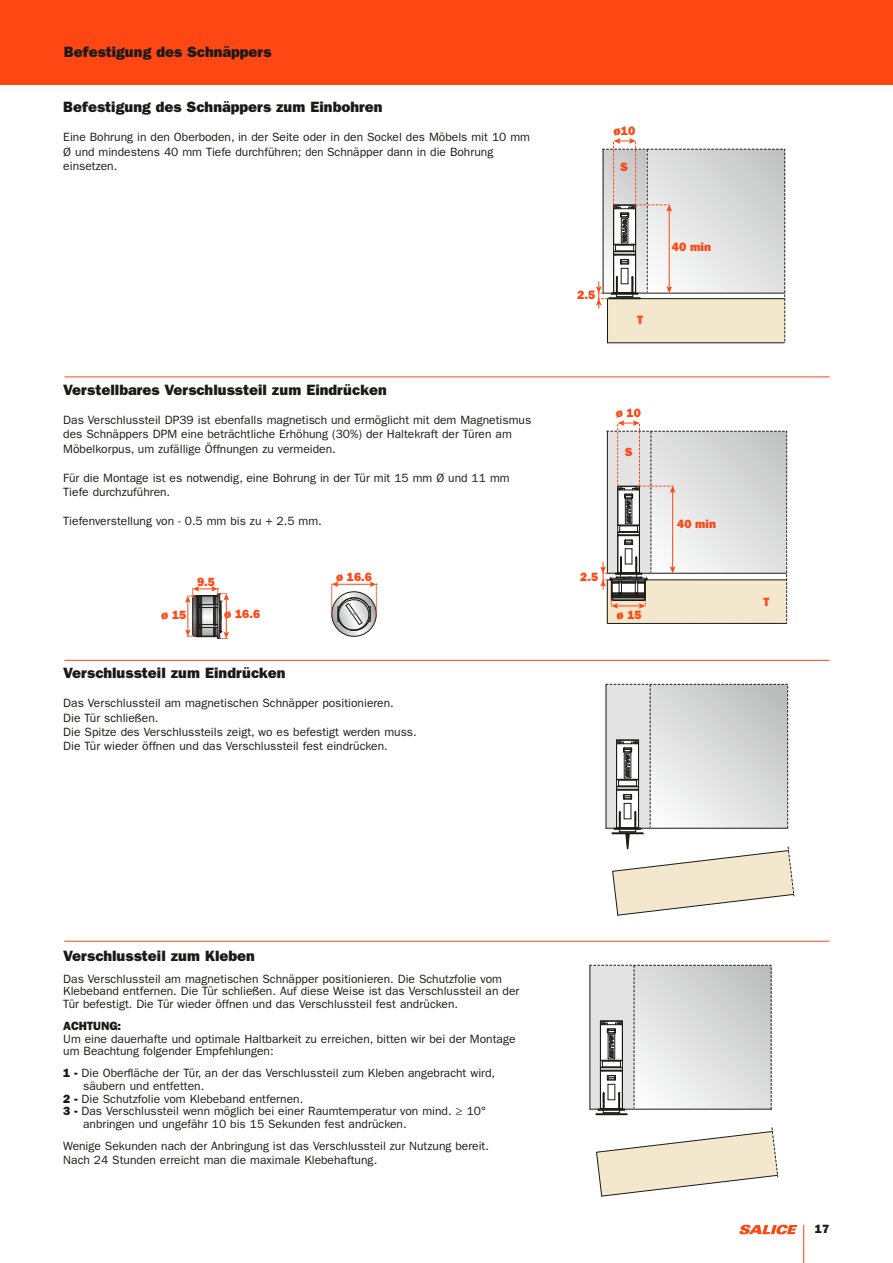
<style>
.page{position:relative;width:893px;height:1263px;background:#fff}
.page>*{position:absolute;margin:0;border:0;box-sizing:border-box;transform-origin:0 0}
.t1{font:15px "ITC Franklin Gothic Std Hvy";color:#1a1a18}
.t2{font:12.15px "ITC Franklin Gothic Std Hvy";color:#ff4713}
.t3{font:12px/14.4px "ITC Franklin Gothic Std";color:#1a1a18}
.t4{font:12px "ITC Franklin Gothic Std Hvy";color:#ff4713}
.t5{font:12px "ITC Franklin Gothic Std Hvy";color:#1a1a18}
.s1{font-family:"ITC Franklin Gothic Std Hvy"}
</style>
<div class="page">
<div style="left:0;top:0;width:893px;height:85px;background:#ff4713"></div>
<hr style="left:64px;top:376px;width:766px;height:1px;background:#ff4713">
<svg style="left:596px;top:138px;width:189px;height:206px"></svg>
<svg style="left:600px;top:420px;width:187px;height:204px"></svg>
<svg style="left:332px;top:592px;width:44px;height:44px"></svg>
<svg style="left:331px;top:581px;width:46px;height:52px"></svg>
<svg style="left:185px;top:586px;width:44px;height:53px"></svg>
<svg style="left:596px;top:1127px;width:183px;height:70px"></svg>
<svg style="left:589px;top:964px;width:183px;height:151px"></svg>
<svg style="left:605px;top:683px;width:190px;height:233px"></svg>
<hr style="left:64px;top:941px;width:765px;height:1px;background:#ff4713">
<hr style="left:64px;top:660px;width:765px;height:1px;background:#ff4713">
<hr style="left:803px;top:1225px;width:1px;height:38px;background:#ff4713">
<svg style="left:739px;top:1225px;width:58px;height:9px"></svg>
<p class="t1" style="left:64px;top:43px;width:209px">Befestigung des Schnäppers</p>
<p class="t1" style="left:63px;top:98px;width:321px">Befestigung des Schnäppers zum Einbohren</p>
<p class="t3" style="left:63px;top:130px;width:468px">Eine Bohrung in den Oberboden, in der Seite oder in den Sockel des Möbels mit 10 mm<br>Ø und mindestens 40 mm Tiefe durchführen; den Schnäpper dann in die Bohrung einsetzen.</p>
<p class="t1" style="left:63px;top:381px;width:325px">Verstellbares Verschlussteil zum Eindrücken</p>
<p class="t3" style="left:63px;top:413px;width:469px">Das Verschlussteil DP39 ist ebenfalls magnetisch und ermöglicht mit dem Magnetismus des Schnäppers DPM eine beträchtliche Erhöhung (30%) der Haltekraft der Türen am<br>Möbelkorpus, um zufällige Öffnungen zu vermeiden.</p>
<p class="t3" style="left:63px;top:470px;width:448px">Für die Montage ist es notwendig, eine Bohrung in der Tür mit 15 mm Ø und 11 mm<br>Tiefe durchzuführen.</p>
<p class="t3" style="left:63px;top:514px;width:260px">Tiefenverstellung von - 0.5 mm bis zu + 2.5 mm.</p>
<p class="t4" style="left:336px;top:569px;width:37px">ø 16.6</p>
<p class="t4" style="left:197px;top:575px;width:19px">9.5</p>
<p class="t4" style="left:348px;top:572px;width:37px">ø 16.6</p>
<p class="t4" style="left:149px;top:606px;width:27px">ø 15</p>
<p class="t4" style="left:212px;top:605px;width:37px">ø 16.6</p>
<p class="t4" style="left:161px;top:608px;width:27px">ø 15</p>
<p class="t4" style="left:224px;top:607px;width:37px">ø 16.6</p>
<p class="t1" style="left:63px;top:664px;width:224px">Verschlussteil zum Eindrücken</p>
<p class="t3" style="left:63px;top:696px;width:355px">Das Verschlussteil am magnetischen Schnäpper positionieren.<br>Die Tür schließen.<br>Die Spitze des Verschlussteils zeigt, wo es befestigt werden muss.<br>Die Tür wieder öffnen und das Verschlussteil fest eindrücken.</p>
<p class="t2" style="left:613px;top:124px;width:23px">ø10</p>
<p class="t2" style="left:620px;top:159px;width:10px">S</p>
<p class="t2" style="left:577px;top:287px;width:20px">2.5</p>
<p class="t2" style="left:637px;top:313px;width:8px">T</p>
<p class="t2" style="left:672px;top:240px;width:41px">40 min</p>
<p class="t4" style="left:616px;top:406px;width:27px">ø 10</p>
<p class="t4" style="left:625px;top:445px;width:9px">S</p>
<p class="t4" style="left:580px;top:569px;width:20px">2.5</p>
<p class="t4" style="left:617px;top:608px;width:27px">ø 15</p>
<p class="t4" style="left:677px;top:517px;width:40px">40 min</p>
<p class="t4" style="left:764px;top:594px;width:8px">T</p>
<p class="t1" style="left:63px;top:947px;width:193px">Verschlussteil zum Kleben</p>
<p class="t3" style="left:63px;top:972px;width:457px;line-height:12.8px">Das Verschlussteil am magnetischen Schnäpper positionieren. Die Schutzfolie vom<br>Klebeband entfernen. Die Tür schließen. Auf diese Weise ist das Verschlussteil an der<br>Tür befestigt. Die Tür wieder öffnen und das Verschlussteil fest andrücken.</p>
<p class="t5" style="left:63px;top:1018px;width:59px">ACHTUNG:</p>
<p class="t3" style="left:63px;top:1032px;width:454px;line-height:12.8px">Um eine dauerhafte und optimale Haltbarkeit zu erreichen, bitten wir bei der Montage um Beachtung folgender Empfehlungen:</p>
<p class="t3" style="left:63px;top:1066px;width:433px"><span class="s1">1 -</span> Die Oberfläche der Tür, an der das Verschlussteil zum Kleben angebracht wird,</p>
<p class="t3" style="left:83px;top:1078px;width:123px">säubern und entfetten.</p>
<p class="t3" style="left:63px;top:1091px;width:241px"><span class="s1">2 -</span> Die Schutzfolie vom Klebeband entfernen.</p>
<p class="t3" style="left:63px;top:1104px;width:424px"><span class="s1">3 -</span> Das Verschlussteil wenn möglich bei einer Raumtemperatur von mind. ≥ 10°</p>
<p class="t3" style="left:83px;top:1117px;width:325px">anbringen und ungefähr 10 bis 15 Sekunden fest andrücken.</p>
<p class="t3" style="left:63px;top:1138px;width:427px">Wenige Sekunden nach der Anbringung ist das Verschlussteil zur Nutzung bereit.<br>Nach 24 Stunden erreicht man die maximale Klebehaftung.</p>
<p class="t5" style="left:815px;top:1222px;width:16px">17</p>
</div>
